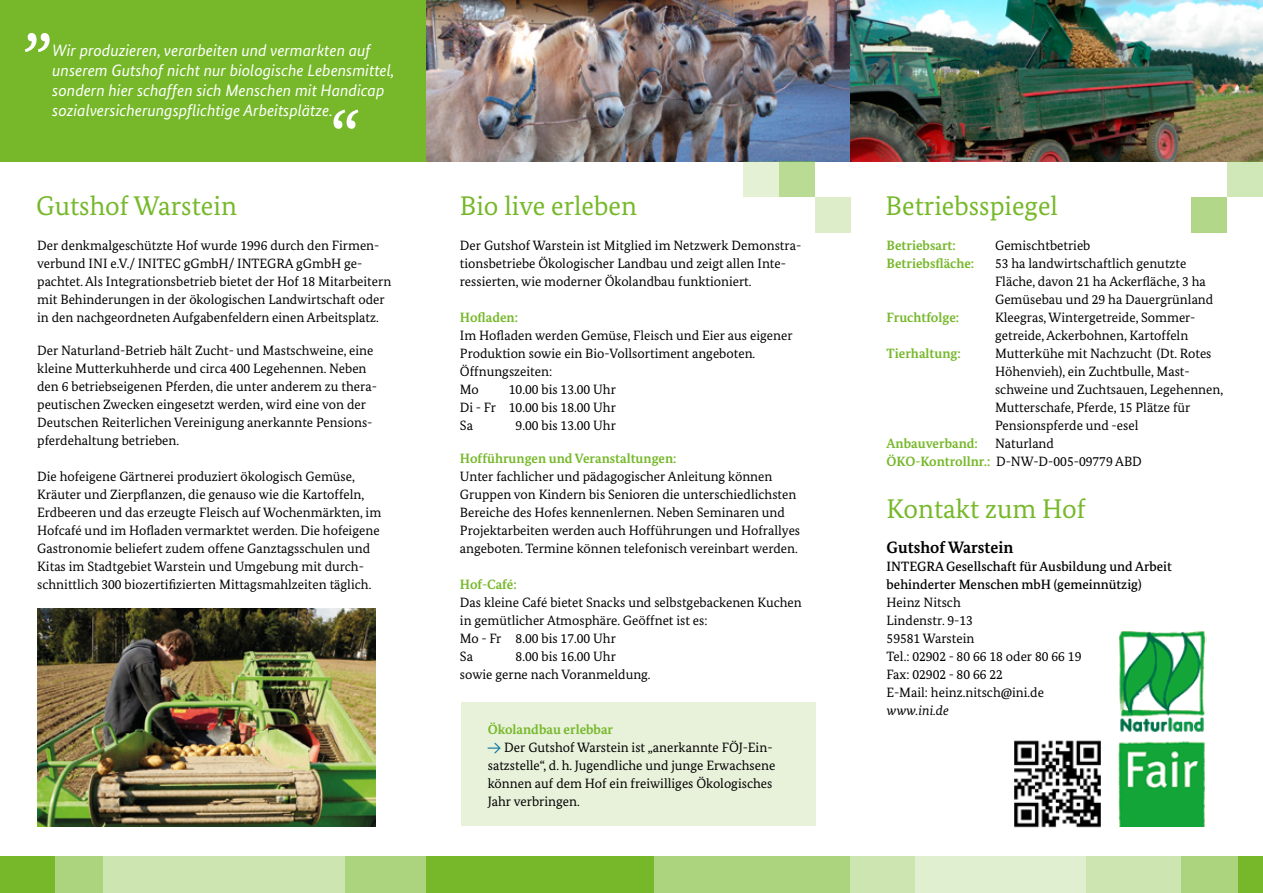
<style>
.page{position:relative;width:1263px;height:893px;background:#fff}
.page>*{position:absolute;margin:0;border:0;box-sizing:border-box;transform-origin:0 0}
.t1{font:27px "Bundes Serif";color:#76b82a}
.t2{font:italic 16.5px/19.8px "Bundes Sans";color:#fff}
.t3{font:700 16.5px "Bundes Serif";color:#000}
.t4{font:13.5px/18px "Bundes Serif";color:#000}
.t5{font:700 13.5px "Bundes Serif";color:#76b82a}
.t6{font:500 13.5px/18px "Bundes Serif";color:#000}
.t7{font:italic 13.5px "Bundes Serif";color:#000}
.s1{font-weight:700;color:#76b82a}
.s2{font-family:"The Mix Expert";color:#0075a0}
</style>
<div class="page">
<img style="left:425px;top:0;width:425px;height:162px">
<img style="left:850px;top:0;width:413px;height:162px">
<div style="left:0;top:856px;width:1263px;height:37px;background:#76b82a"></div>
<div style="left:461px;top:703px;width:354px;height:123px;background:#e8f1da"></div>
<div style="left:55px;top:856px;width:48px;height:37px;background:#acd47e"></div>
<svg style="left:103px;top:856px;width:322px;height:37px;background:#c4e0a4"></svg>
<svg style="left:1086px;top:856px;width:151px;height:37px;background:#c0de9e"></svg>
<svg style="left:655px;top:856px;width:431px;height:37px;background:#c5e1a5"></svg>
<div style="left:1191px;top:197px;width:36px;height:36px;background:#b2d788"></div>
<div style="left:1227px;top:161px;width:36px;height:36px;background:#d0e7b7"></div>
<div style="left:815px;top:197px;width:35px;height:36px;background:#ddedca"></div>
<div style="left:743px;top:161px;width:36px;height:36px;background:#e4f1d5"></div>
<div style="left:779px;top:161px;width:36px;height:36px;background:#badb94"></div>
<img style="left:1014px;top:740px;width:87px;height:88px">
<img style="left:37px;top:609px;width:339px;height:217px">
<div style="left:0;top:0;width:425px;height:162px;background:#76b82a"></div>
<svg style="left:25px;top:33px;width:25px;height:19px"></svg>
<svg style="left:333px;top:110px;width:25px;height:19px"></svg>
<img style="left:1118px;top:631px;width:89px;height:195px">
<p class="t2" style="left:52px;top:41px;width:344px">Wir produzieren, verarbeiten und vermarkten auf unserem Gutshof nicht nur biologische Lebensmittel, sondern hier schaffen sich Menschen mit Handicap sozialversicherungspflichtige Arbeitsplätze.</p>
<h1 class="t1" style="left:36px;top:190px;width:202px">Gutshof Warstein</h1>
<p class="t4" style="left:37px;top:236px;width:356px">Der denkmalgeschützte Hof wurde 1996 durch den Firmen&shy;verbund INI e.V./ INITEC gGmbH/ INTEGRA gGmbH ge&shy;pachtet. Als Integrationsbetrieb bietet der Hof 18 Mitarbeitern mit Behinderungen in der ökologischen Landwirtschaft oder in den nachgeordneten Aufgabenfeldern einen Arbeitsplatz.</p>
<p class="t4" style="left:37px;top:341px;width:341px">Der Naturland-Betrieb hält Zucht- und Mastschweine, eine kleine Mutterkuhherde und circa 400 Legehennen. Neben den 6 betriebseigenen Pferden, die unter anderem zu thera&shy;peutischen Zwecken eingesetzt werden, wird eine von der Deutschen Reiterlichen Vereinigung anerkannte Pensions&shy;pferdehaltung betrieben.</p>
<p class="t4" style="left:37px;top:467px;width:345px">Die hofeigene Gärtnerei produziert ökologisch Gemüse, Kräuter und Zierpflanzen, die genauso wie die Kartoffeln, Erdbeeren und das erzeugte Fleisch auf Wochenmärkten, im Hofcafé und im Hofladen vermarktet werden. Die hofeigene Gastronomie beliefert zudem offene Ganztagsschulen und Kitas im Stadtgebiet Warstein und Umgebung mit durch&shy;schnittlich 300 biozertifizierten Mittagsmahlzeiten täglich.</p>
<h1 class="t1" style="left:460px;top:190px;width:179px">Bio live erleben</h1>
<h1 class="t1" style="left:885px;top:190px;width:174px">Betriebsspiegel</h1>
<p class="t4" style="left:460px;top:236px;width:343px">Der Gutshof Warstein ist Mitglied im Netzwerk Demonstra&shy;tionsbetriebe Ökologischer Landbau und zeigt allen Inte&shy;ressierten, wie moderner Ökolandbau funktioniert.</p>
<p class="t5" style="left:460px;top:309px;width:60px">Hofladen:</p>
<p class="t4" style="left:460px;top:326px;width:334px">Im Hofladen werden Gemüse, Fleisch und Eier aus eigener<br>Produktion sowie ein Bio-Vollsortiment angeboten.<br>Öffnungszeiten:<br>Mo</p>
<p class="t4" style="left:460px;top:380px;width:158px;text-align:justify;text-indent:49px">10.00 bis 13.00 Uhr Di - Fr 10.00 bis 18.00 Uhr Sa</p>
<p class="t4" style="left:516px;top:416px;width:102px">9.00 bis 13.00 Uhr</p>
<p class="t5" style="left:460px;top:450px;width:218px">Hofführungen und Veranstaltungen:</p>
<p class="t4" style="left:460px;top:467px;width:342px">Unter fachlicher und pädagogischer Anleitung können Gruppen von Kindern bis Senioren die unterschiedlichsten Bereiche des Hofes kennenlernen. Neben Seminaren und Projektarbeiten werden auch Hofführungen und Hofrallyes angeboten. Termine können telefonisch vereinbart werden.</p>
<p class="t5" style="left:460px;top:576px;width:58px">Hof-Café:</p>
<p class="t4" style="left:460px;top:593px;width:343px">Das kleine Café bietet Snacks und selbstgebackenen Kuchen in gemütlicher Atmosphäre. Geöffnet ist es:<br>Mo - Fr 8.00 bis 17.00 Uhr<br>Sa</p>
<p class="t4" style="left:460px;top:647px;width:192px;text-indent:56px">8.00 bis 16.00 Uhr sowie gerne nach Voranmeldung.</p>
<p class="t4" style="left:488px;top:720px;width:289px"><span class="s1">Ökolandbau erlebbar<br></span><span class="s2">Y</span> Der Gutshof Warstein ist „anerkannte FÖJ-Ein&shy;satzstelle“, d. h. Jugendliche und junge Erwachsene können auf dem Hof ein freiwilliges Ökologisches Jahr verbringen.</p>
<p class="t5" style="left:887px;top:237px;width:71px">Betriebsart:</p>
<p class="t4" style="left:995px;top:236px;width:97px">Gemischtbetrieb</p>
<p class="t5" style="left:887px;top:255px;width:89px">Betriebsfläche:</p>
<p class="t4" style="left:995px;top:254px;width:220px">53 ha landwirtschaftlich genutzte<br>Fläche, davon 21 ha Ackerfläche, 3 ha<br>Gemüsebau und 29 ha Dauergrünland</p>
<p class="t5" style="left:887px;top:309px;width:74px">Fruchtfolge:</p>
<p class="t4" style="left:995px;top:308px;width:202px">Kleegras, Wintergetreide, Sommer&shy;getreide, Ackerbohnen, Kartoffeln</p>
<p class="t5" style="left:887px;top:345px;width:76px">Tierhaltung:</p>
<p class="t4" style="left:995px;top:344px;width:230px">Mutterkühe mit Nachzucht (Dt. Rotes Höhenvieh), ein Zuchtbulle, Mast&shy;schweine und Zuchtsauen, Legehennen, Mutterschafe, Pferde, 15 Plätze für Pensionspferde und -esel</p>
<p class="t5" style="left:887px;top:435px;width:93px">Anbauverband:</p>
<p class="t4" style="left:887px;top:434px;width:257px;text-indent:108px">Naturland<br><span class="s1">ÖKO-Kontrollnr.:</span> D-NW-D-005-09779 ABD</p>
<h1 class="t1" style="left:887px;top:493px;width:201px">Kontakt zum Hof</h1>
<p class="t3" style="left:887px;top:537px;width:128px">Gutshof Warstein</p>
<p class="t6" style="left:887px;top:557px;width:287px">INTEGRA Gesellschaft für Ausbildung und Arbeit behinderter Menschen mbH (gemeinnützig)</p>
<p class="t4" style="left:887px;top:593px;width:196px">Heinz Nitsch<br>Lindenstr. 9-13<br>59581 Warstein<br>Tel.: 02902 - 80 66 18 oder 80 66 19<br>Fax: 02902 - 80 66 22<br>E-Mail: heinz.nitsch@ini.de</p>
<p class="t7" style="left:887px;top:702px;width:64px">www.ini.de</p>
</div>
